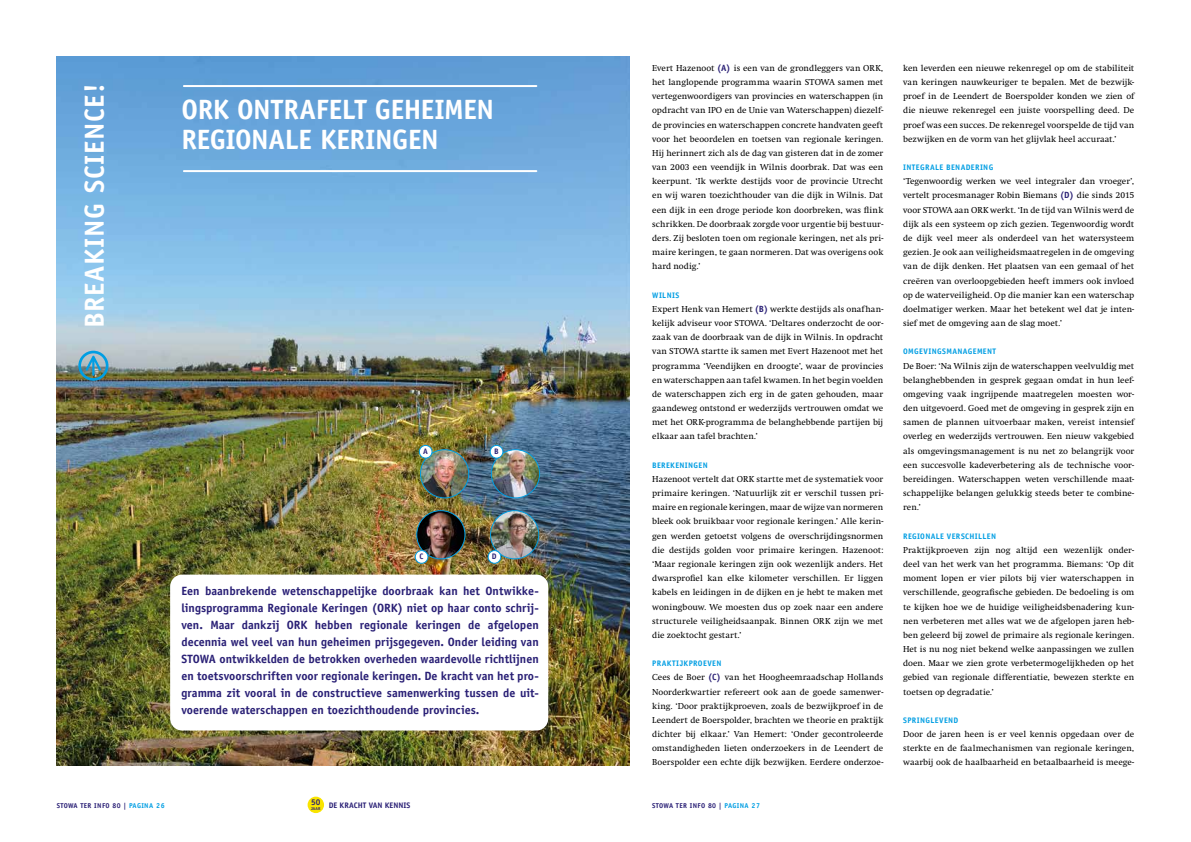
<style>
.page{position:relative;width:1191px;height:842px;background:#fff}
.page>*{position:absolute;margin:0;border:0;box-sizing:border-box;transform-origin:0 0}
.t1{font:700 36.8px "Officina Sans";letter-spacing:.015em;color:#fff}
.t2{font:700 28px/30px "Officina Sans";letter-spacing:-.015em;color:#fff}
.t3{font:700 27.6px "Officina Sans";letter-spacing:.02em;color:#fff}
.t4{font:700 12px/17px "Officina Sans";color:#291f75;text-align:justify}
.t5{font:9px/14.2px "Swift";letter-spacing:.005em;color:#000;text-align:justify}
.t6{font:700 8.4px "Officina Sans";color:#291f75}
.t7{font:700 8px "Officina Sans";letter-spacing:.045em;color:#009ee3}
.t8{font:700 8px "Officina Sans";letter-spacing:.005em;color:#291f75}
.t9{font:700 7px "Officina Sans";letter-spacing:.05em;color:#291f75}
.t10{font:700 4.2px "Officina Sans";color:#291f75}
.s1{font-family:"Officina Sans";font-weight:700;color:#291f75}
.s2{color:#009ee3}
.s3{font-size:7.2px;color:#009ee3}
</style>
<div class="page">
<div style="left:307px;top:797px;width:17px;height:16px;background:#f9e400;border-radius:50%"></div>
<img style="left:57px;top:57px;width:572px;height:708px">
<div style="left:170px;top:575px;width:378px;height:155px;background:#fff;border-radius:12px"></div>
<img style="left:420px;top:450px;width:49px;height:48px;border-radius:24px">
<div style="left:420px;top:449px;width:49px;height:49px;border:1px solid #009ee3;border-radius:50%"></div>
<div style="left:419px;top:445px;width:13px;height:13px;background:#fff;border-radius:50%"></div>
<div style="left:419px;top:445px;width:13px;height:14px;border:1px solid #009ee3;border-radius:50%"></div>
<img style="left:491px;top:450px;width:48px;height:48px;border-radius:24px">
<div style="left:491px;top:449px;width:49px;height:49px;border:1px solid #009ee3;border-radius:50%"></div>
<div style="left:490px;top:445px;width:13px;height:13px;background:#fff;border-radius:50%"></div>
<div style="left:490px;top:445px;width:13px;height:14px;border:1px solid #009ee3;border-radius:50%"></div>
<img style="left:417px;top:511px;width:48px;height:48px;border-radius:24px">
<div style="left:416px;top:510px;width:49px;height:49px;border:1px solid #009ee3;border-radius:50%"></div>
<div style="left:415px;top:551px;width:13px;height:12px;background:#fff;border-radius:50%"></div>
<div style="left:415px;top:550px;width:13px;height:14px;border:1px solid #009ee3;border-radius:50%"></div>
<img style="left:490px;top:511px;width:49px;height:48px;border-radius:24px">
<div style="left:490px;top:510px;width:49px;height:49px;border:1px solid #009ee3;border-radius:50%"></div>
<div style="left:488px;top:551px;width:13px;height:12px;background:#fff;border-radius:50%"></div>
<div style="left:487px;top:550px;width:14px;height:14px;border:1px solid #009ee3;border-radius:50%"></div>
<hr style="left:184px;top:170px;width:352px;height:2px;background:#fff">
<hr style="left:184px;top:85px;width:352px;height:2px;background:#fff">
<svg style="left:78px;top:351px;width:30px;height:30px"></svg>
<h3 class="t3" style="left:77px;top:328px;width:246px;rotate:-90deg">BREAKING SCIENCE!</h3>
<h1 class="t1" style="left:80px;top:484px;width:326px;rotate:-90deg">BREAKING SCIENCE!</h1>
<h2 class="t2" style="left:181px;top:94px;width:314px">ORK ONTRAFELT GEHEIMEN<br>REGIONALE KERINGEN</h2>
<p class="t8" style="left:423px;top:446px;width:6px">A</p>
<p class="t8" style="left:494px;top:446px;width:6px">B</p>
<p class="t8" style="left:419px;top:551px;width:5px">C</p>
<p class="t8" style="left:492px;top:551px;width:6px">D</p>
<p class="t4" style="left:181px;top:583px;width:359px">Een baanbrekende wetenschappelijke doorbraak kan het Ontwikke&shy;lingsprogramma Regionale Keringen (ORK) niet op haar conto schrij&shy;ven. Maar dankzij ORK hebben regionale keringen de afgelopen decennia wel veel van hun geheimen prijsgegeven. Onder leiding van STOWA ontwikkelden de betrokken overheden waardevolle richtlijnen en toetsvoorschriften voor regionale keringen. De kracht van het pro&shy;gramma zit vooral in de constructieve samenwerking tussen de uit&shy;voerende waterschappen en toezichthoudende provincies.</p>
<p class="t5" style="left:652px;top:61px;width:233px">Evert Hazenoot <span class="s1">(A)</span> is een van de grondleggers van ORK, het langlopende programma waarin STOWA samen met vertegenwoordigers van provincies en waterschappen (in opdracht van IPO en de Unie van Waterschappen) diezelf&shy;de provincies en waterschappen concrete handvaten geeft voor het beoordelen en toetsen van regionale keringen.<br>Hij herinnert zich als de dag van gisteren dat in de zomer van 2003 een veendijk in Wilnis doorbrak. Dat was een keerpunt. ‘Ik werkte destijds voor de provincie Utrecht en wij waren toezichthouder van die dijk in Wilnis. Dat een dijk in een droge periode kon doorbreken, was flink schrikken. De doorbraak zorgde voor urgentie bij bestuur&shy;ders. Zij besloten toen om regionale keringen, net als pri&shy;maire keringen, te gaan normeren. Dat was overigens ook hard nodig.’</p>
<p class="t7" style="left:652px;top:290px;width:29px">WILNIS</p>
<p class="t5" style="left:652px;top:302px;width:233px">Expert Henk van Hemert <span class="s1">(B)</span> werkte destijds als onafhan&shy;kelijk adviseur voor STOWA. ‘Deltares onderzocht de oor&shy;zaak van de doorbraak van de dijk in Wilnis. In opdracht van STOWA startte ik samen met Evert Hazenoot met het programma ‘Veendijken en droogte’, waar de provincies en waterschappen aan tafel kwamen. In het begin voelden de waterschappen zich erg in de gaten gehouden, maar gaandeweg ontstond er wederzijds vertrouwen omdat we met het ORK-programma de belanghebbende partijen bij elkaar aan tafel brachten.’</p>
<p class="t7" style="left:652px;top:460px;width:57px">BEREKENINGEN</p>
<p class="t5" style="left:652px;top:472px;width:233px">Hazenoot vertelt dat ORK startte met de systematiek voor primaire keringen. ‘Natuurlijk zit er verschil tussen pri&shy;maire en regionale keringen, maar de wijze van normeren bleek ook bruikbaar voor regionale keringen.’ Alle kerin&shy;gen werden getoetst volgens de overschrijdingsnormen die destijds golden voor primaire keringen. Hazenoot: ‘Maar regionale keringen zijn ook wezenlijk anders. Het dwarsprofiel kan elke kilometer verschillen. Er liggen kabels en leidingen in de dijken en je hebt te maken met woningbouw. We moesten dus op zoek naar een andere structurele veiligheidsaanpak. Binnen ORK zijn we met die zoektocht gestart.’</p>
<p class="t7" style="left:652px;top:658px;width:71px">PRAKTIJKPROEVEN</p>
<p class="t5" style="left:652px;top:670px;width:233px">Cees de Boer <span class="s1">(C)</span> van het Hoogheemraadschap Hollands Noorderkwartier refereert ook aan de goede samenwer&shy;king. ‘Door praktijkproeven, zoals de bezwijkproef in de Leendert de Boerspolder, brachten we theorie en praktijk dichter bij elkaar.’ Van Hemert: ‘Onder gecontroleerde omstandigheden lieten onderzoekers in de Leendert de Boerspolder een echte dijk bezwijken. Eerdere onderzoe-</p>
<p class="t6" style="left:311px;top:797px;width:11px">50</p>
<p class="t10" style="left:311px;top:805px;width:11px">JAAR</p>
<p class="t9" style="left:57px;top:801px;width:109px">STOWA TER INFO 80 | <span class="s2">PAGINA</span> <span class="s3">26</span></p>
<p class="t8" style="left:329px;top:800px;width:83px">DE KRACHT VAN KENNIS</p>
<p class="t9" style="left:652px;top:801px;width:109px">STOWA TER INFO 80 | <span class="s2">PAGINA</span> <span class="s3">27</span></p>
<p class="t5" style="left:903px;top:61px;width:233px">ken leverden een nieuwe rekenregel op om de stabiliteit van keringen nauwkeuriger te bepalen. Met de bezwijk&shy;proef in de Leendert de Boerspolder konden we zien of die nieuwe rekenregel een juiste voorspelling deed. De proef was een succes. De rekenregel voorspelde de tijd van bezwijken en de vorm van het glijvlak heel accuraat.’</p>
<p class="t7" style="left:903px;top:162px;width:92px">INTEGRALE BENADERING</p>
<p class="t5" style="left:903px;top:174px;width:233px">‘Tegenwoordig werken we veel integraler dan vroeger’, vertelt procesmanager Robin Biemans <span class="s1">(D)</span> die sinds 2015 voor STOWA aan ORK werkt. ‘In de tijd van Wilnis werd de dijk als een systeem op zich gezien. Tegenwoordig wordt de dijk veel meer als onderdeel van het watersysteem gezien. Je ook aan veiligheidsmaatregelen in de omgeving van de dijk denken. Het plaatsen van een gemaal of het creëren van overloopgebieden heeft immers ook invloed op de waterveiligheid. Op die manier kan een waterschap doelmatiger werken. Maar het betekent wel dat je inten&shy;sief met de omgeving aan de slag moet.’</p>
<p class="t7" style="left:903px;top:347px;width:94px">OMGEVINGSMANAGEMENT</p>
<p class="t5" style="left:903px;top:359px;width:233px">De Boer: ‘Na Wilnis zijn de waterschappen veelvuldig met belanghebbenden in gesprek gegaan omdat in hun leef&shy;omgeving vaak ingrijpende maatregelen moesten wor&shy;den uitgevoerd. Goed met de omgeving in gesprek zijn en samen de plannen uitvoerbaar maken, vereist intensief overleg en wederzijds vertrouwen. Een nieuw vakgebied als omgevingsmanagement is nu net zo belangrijk voor een succesvolle kadeverbetering als de technische voor&shy;bereidingen. Waterschappen weten verschillende maat&shy;schappelijke belangen gelukkig steeds beter te combine&shy;ren.’</p>
<p class="t7" style="left:903px;top:531px;width:94px">REGIONALE VERSCHILLEN</p>
<p class="t5" style="left:903px;top:543px;width:233px">Praktijkproeven zijn nog altijd een wezenlijk onder&shy;deel van het werk van het programma. Biemans: ‘Op dit moment lopen er vier pilots bij vier waterschappen in verschillende, geografische gebieden. De bedoeling is om te kijken hoe we de huidige veiligheidsbenadering kun&shy;nen verbeteren met alles wat we de afgelopen jaren heb&shy;ben geleerd bij zowel de primaire als regionale keringen.<br>Het is nu nog niet bekend welke aanpassingen we zullen doen. Maar we zien grote verbetermogelijkheden op het gebied van regionale differentiatie, bewezen sterkte en toetsen op degradatie.’</p>
<p class="t7" style="left:903px;top:715px;width:57px">SPRINGLEVEND</p>
<p class="t5" style="left:903px;top:727px;width:233px">Door de jaren heen is er veel kennis opgedaan over de sterkte en de faalmechanismen van regionale keringen, waarbij ook de haalbaarheid en betaalbaarheid is meege-</p>
</div>
